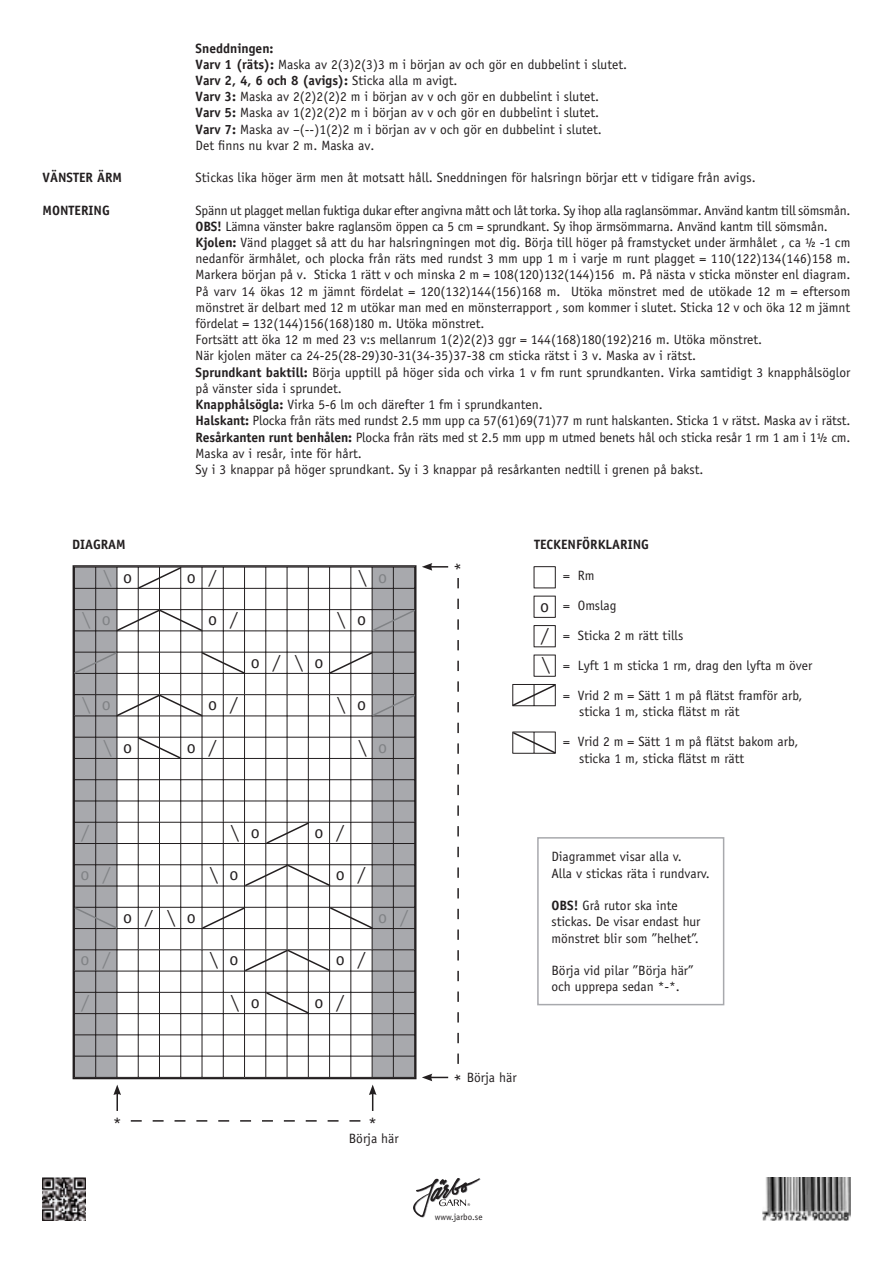
<style>
.page{position:relative;width:893px;height:1263px;background:#fff}
.page>*{position:absolute;margin:0;border:0;box-sizing:border-box;transform-origin:0 0}
.t1{font:18px/29.4px "Officina Sans";color:#231f20;text-align:justify}
.t2{font:18px "Officina Sans";color:#808285}
.t3{font:13.5px/16.2px "Officina Sans";color:#231f20}
.t4{font:700 13.5px "Officina Sans";color:#231f20}
.t5{font:9px "Officina Sans";color:#231f20}
.s1{font-weight:700}
.s2{color:#231f20}
.s3{color:#808285}
</style>
<div class="page">
<svg style="left:413px;top:1178px;width:67px;height:39px"></svg>
<img style="left:763px;top:1178px;width:87px;height:42px">
<img style="left:43px;top:1178px;width:43px;height:42px">
<svg style="left:131px;top:1120px;width:229px;height:1px"></svg>
<svg style="left:72px;top:563px;width:376px;height:548px"></svg>
<svg style="left:457px;top:578px;width:2px;height:486px"></svg>
<svg style="left:534px;top:596px;width:22px;height:22px"></svg>
<svg style="left:534px;top:625px;width:22px;height:22px"></svg>
<svg style="left:534px;top:655px;width:22px;height:22px"></svg>
<svg style="left:534px;top:566px;width:22px;height:22px"></svg>
<svg style="left:512px;top:684px;width:44px;height:23px"></svg>
<svg style="left:512px;top:731px;width:44px;height:23px"></svg>
<div style="left:537px;top:837px;width:187px;height:168px;border:2px solid #a8a9ad"></div>
<p class="t3" style="left:196px;top:40px;width:433px"><span class="s1">Sneddningen:<br>Varv 1 (räts):</span> Maska av 2(3)2(3)3 m i början av och gör en dubbelint i slutet.<br><span class="s1">Varv 2, 4, 6 och 8 (avigs):</span> Sticka alla m avigt.<br><span class="s1">Varv 3:</span> Maska av 2(2)2(2)2 m i början av v och gör en dubbelint i slutet.<br><span class="s1">Varv 5:</span> Maska av 1(2)2(2)2 m i början av v och gör en dubbelint i slutet.<br><span class="s1">Varv 7:</span> Maska av –(--)1(2)2 m i början av v och gör en dubbelint i slutet.<br>Det finns nu kvar 2 m. Maska av.</p>
<p class="t4" style="left:43px;top:169px;width:81px">VÄNSTER ÄRM</p>
<p class="t3" style="left:196px;top:170px;width:562px">Stickas lika höger ärm men åt motsatt håll. Sneddningen för halsringn börjar ett v tidigare från avigs.</p>
<p class="t4" style="left:43px;top:202px;width:69px">MONTERING</p>
<p class="t3" style="left:196px;top:202px;width:656px">Spänn ut plagget mellan fuktiga dukar efter angivna mått och låt torka. Sy ihop alla raglansömmar. Använd kantm till sömsmån.<br><span class="s1">OBS!</span> Lämna vänster bakre raglansöm öppen ca 5 cm = sprundkant. Sy ihop ärmsömmarna. Använd kantm till sömsmån.<br><span class="s1">Kjolen:</span> Vänd plagget så att du har halsringningen mot dig. Börja till höger på framstycket under ärmhålet , ca ½ -1 cm nedanför ärmhålet, och plocka från räts med rundst 3 mm upp 1 m i varje m runt plagget = 110(122)134(146)158 m.<br>Markera början på v. Sticka 1 rätt v och minska 2 m = 108(120)132(144)156 m. På nästa v sticka mönster enl diagram.<br>På varv 14 ökas 12 m jämnt fördelat = 120(132)144(156)168 m. Utöka mönstret med de utökade 12 m = eftersom mönstret är delbart med 12 m utökar man med en mönsterrapport , som kommer i slutet. Sticka 12 v och öka 12 m jämnt fördelat = 132(144)156(168)180 m. Utöka mönstret.<br>Fortsätt att öka 12 m med 23 v:s mellanrum 1(2)2(2)3 ggr = 144(168)180(192)216 m. Utöka mönstret.<br>När kjolen mäter ca 24-25(28-29)30-31(34-35)37-38 cm sticka rätst i 3 v. Maska av i rätst.<br><span class="s1">Sprundkant baktill:</span> Börja upptill på höger sida och virka 1 v fm runt sprundkanten. Virka samtidigt 3 knapphålsöglor på vänster sida i sprundet.<br><span class="s1">Knapphålsögla:</span> Virka 5-6 lm och därefter 1 fm i sprundkanten.<br><span class="s1">Halskant:</span> Plocka från räts med rundst 2.5 mm upp ca 57(61)69(71)77 m runt halskanten. Sticka 1 v rätst. Maska av i rätst.<br><span class="s1">Resårkanten runt benhålen:</span> Plocka från räts med st 2.5 mm upp m utmed benets hål och sticka resår 1 rm 1 am i 1½ cm.<br>Maska av i resår, inte för hårt.<br>Sy i 3 knappar på höger sprundkant. Sy i 3 knappar på resårkanten nedtill i grenen på bakst.</p>
<p class="t4" style="left:72px;top:536px;width:55px">DIAGRAM</p>
<h1 class="t2" style="left:102px;top:566px;width:31px">\ <span class="s2">o</span></h1>
<h1 class="t1" style="left:187px;top:562px;width:31px">o /</h1>
<h1 class="t1" style="left:357px;top:562px;width:31px">\ <span class="s3">o</span></h1>
<h1 class="t2" style="left:81px;top:608px;width:31px">\ o</h1>
<h1 class="t1" style="left:208px;top:604px;width:31px">o /</h1>
<h1 class="t1" style="left:336px;top:604px;width:31px">\ o</h1>
<h1 class="t1" style="left:251px;top:647px;width:74px">o/\o</h1>
<h1 class="t2" style="left:81px;top:693px;width:31px">\ o</h1>
<h1 class="t1" style="left:208px;top:689px;width:31px">o /</h1>
<h1 class="t1" style="left:336px;top:689px;width:31px">\ o</h1>
<h1 class="t2" style="left:102px;top:736px;width:31px">\ <span class="s2">o</span></h1>
<h1 class="t1" style="left:187px;top:732px;width:31px">o /</h1>
<h1 class="t1" style="left:357px;top:732px;width:31px">\ <span class="s3">o</span></h1>
<h1 class="t2" style="left:81px;top:821px;width:9px">/</h1>
<h1 class="t1" style="left:230px;top:817px;width:31px">\ o</h1>
<h1 class="t1" style="left:314px;top:817px;width:31px">o /</h1>
<h1 class="t2" style="left:81px;top:863px;width:31px">o /</h1>
<h1 class="t1" style="left:209px;top:859px;width:31px">\ o</h1>
<h1 class="t1" style="left:336px;top:859px;width:31px">o /</h1>
<h1 class="t1" style="left:123px;top:902px;width:74px">o/\o</h1>
<h1 class="t2" style="left:378px;top:906px;width:31px">o /</h1>
<h1 class="t2" style="left:81px;top:949px;width:31px">o /</h1>
<h1 class="t1" style="left:209px;top:944px;width:31px">\ o</h1>
<h1 class="t1" style="left:336px;top:944px;width:31px">o /</h1>
<h1 class="t2" style="left:81px;top:991px;width:9px">/</h1>
<h1 class="t1" style="left:230px;top:987px;width:31px">\ o</h1>
<h1 class="t1" style="left:314px;top:987px;width:31px">o /</h1>
<h1 class="t1" style="left:113px;top:1109px;width:10px">*</h1>
<h1 class="t1" style="left:368px;top:1109px;width:10px">*</h1>
<p class="t3" style="left:349px;top:1130px;width:52px">Börja här</p>
<h1 class="t1" style="left:446px;top:571px;width:10px;rotate:-90deg">*</h1>
<p class="t4" style="left:534px;top:536px;width:117px">TECKENFÖRKLARING</p>
<p class="t3" style="left:563px;top:567px;width:33px">= Rm</p>
<p class="t3" style="left:563px;top:597px;width:55px">= Omslag</p>
<p class="t3" style="left:563px;top:627px;width:122px">= Sticka 2 m rätt tills</p>
<p class="t3" style="left:563px;top:657px;width:251px">= Lyft 1 m sticka 1 rm, drag den lyfta m över</p>
<p class="t3" style="left:579px;top:687px;width:225px;text-indent:-16px">= Vrid 2 m = Sätt 1 m på flätst framför arb, sticka 1 m, sticka flätst m rät</p>
<p class="t3" style="left:579px;top:733px;width:221px;text-indent:-16px">= Vrid 2 m = Sätt 1 m på flätst bakom arb, sticka 1 m, sticka flätst m rätt</p>
<h1 class="t1" style="left:540px;top:591px;width:10px">o / \</h1>
<h1 class="t1" style="left:540px;top:609px;width:10px">o /</h1>
<p class="t3" style="left:467px;top:1070px;width:52px">Börja här</p>
<h1 class="t1" style="left:446px;top:1082px;width:10px;rotate:-90deg">*</h1>
<p class="t3" style="left:551px;top:849px;width:160px">Diagrammet visar alla v.<br>Alla v stickas räta i rundvarv.</p>
<p class="t3" style="left:551px;top:897px;width:151px"><span class="s1">OBS!</span> Grå rutor ska inte stickas. De visar endast hur mönstret blir som ”helhet”.</p>
<p class="t3" style="left:551px;top:962px;width:144px">Börja vid pilar ”Börja här” och upprepa sedan *-*.</p>
<p class="t5" style="left:435px;top:1212px;width:49px">www.jarbo.se</p>
</div>
